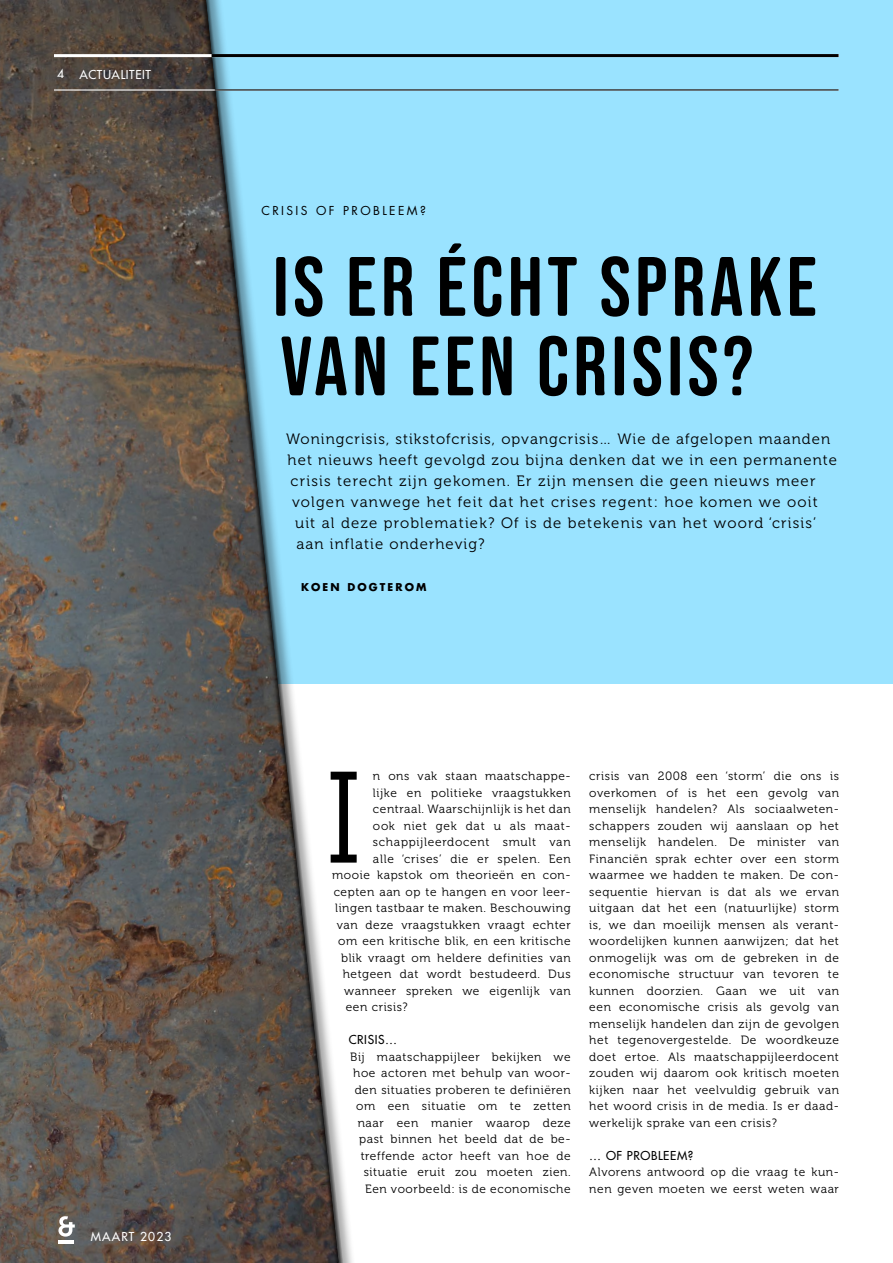
<style>
.page{position:relative;width:893px;height:1263px;background:#fff}
.page>*{position:absolute;margin:0;border:0;box-sizing:border-box;transform-origin:0 0}
.t1{font:129.3px "Museo 300";color:#000}
.tussenkop{font:84px/79.5px "Bebas Neue Semi Rounded";letter-spacing:.05em;color:#000}
.t2{font:15px "Museo 300";letter-spacing:.07em;color:#000}
.t3{font:12px/16.5px "Museo 300";letter-spacing:.05em;color:#000;text-align:right}
.t4{font:500 12px "Futura Std";letter-spacing:.05em;color:#000}
.t5{font:12px "Futura Std";letter-spacing:.2em;color:#000}
.t6{font:500 12px "Futura Std";letter-spacing:.05em;color:#fff}
.t7{font:500 12px "Futura Std";letter-spacing:.1em;color:#fff}
.t8{font:700 10.5px "Futura Std";letter-spacing:.2em;color:#000}
</style>
<div class="page">
<div style="left:4px;top:0;width:889px;height:683px;background:#9ae3ff"></div>
<div style="left:0;top:0;width:361px;height:1263px;background:#000;opacity:.35"></div>
<svg style="left:0;top:0;width:343px;height:1263px"></svg>
<hr style="left:59px;top:1241px;width:15px;height:3px;background:#fff">
<svg style="left:58px;top:1216px;width:17px;height:20px"></svg>
<hr style="left:54px;top:89px;width:785px;height:2px;background:#fff">
<hr style="left:54px;top:54px;width:785px;height:3px;background:#fff">
<hr style="left:215px;top:89px;width:624px;height:2px;background:#000">
<hr style="left:212px;top:54px;width:627px;height:3px;background:#000">
<p class="t6" style="left:57px;top:66px;width:8px">4</p>
<p class="t6" style="left:79px;top:67px;width:73px">ACTUALITEIT</p>
<p class="t7" style="left:91px;top:1229px;width:82px">MAART 2023</p>
<p class="t5" style="left:261px;top:203px;width:166px">CRISIS OF PROBLEEM?</p>
<p class="tussenkop" style="left:273px;top:246px;width:546px">IS ER ÉCHT SPRAKE<br>VAN EEN CRISIS?</p>
<p class="t2" style="left:286px;top:431px;width:546px">Woningcrisis, stikstofcrisis, opvangcrisis… Wie de afgelopen maanden</p>
<p class="t2" style="left:288px;top:452px;width:551px">het nieuws heeft gevolgd zou bijna denken dat we in een permanente</p>
<p class="t2" style="left:291px;top:473px;width:526px">crisis terecht zijn gekomen. Er zijn mensen die geen nieuws meer</p>
<p class="t2" style="left:292px;top:494px;width:527px">volgen vanwege het feit dat het crises regent: hoe komen we ooit</p>
<p class="t2" style="left:295px;top:515px;width:523px">uit al deze problematiek? Of is de betekenis van het woord ‘crisis’</p>
<p class="t2" style="left:297px;top:536px;width:189px">aan inflatie onderhevig?</p>
<p class="t8" style="left:301px;top:580px;width:127px">KOEN DOGTEROM</p>
<p class="t1" style="left:325px;top:748px;width:39px">I</p>
<p class="t3" style="left:373px;top:768px;width:199px">n ons vak staan maatschappe-</p>
<p class="t3" style="left:373px;top:784px;width:199px">lijke en politieke vraagstukken</p>
<p class="t3" style="left:373px;top:801px;width:199px">centraal. Waarschijnlijk is het dan</p>
<p class="t3" style="left:373px;top:817px;width:199px">ook niet gek dat u als maat-</p>
<p class="t3" style="left:373px;top:834px;width:199px">schappijleerdocent smult van</p>
<p class="t3" style="left:373px;top:850px;width:199px">alle ‘crises’ die er spelen. Een</p>
<p class="t3" style="left:332px;top:867px;width:240px">mooie kapstok om theorieën en con-</p>
<p class="t3" style="left:334px;top:883px;width:239px">cepten aan op te hangen en voor leer-</p>
<p class="t3" style="left:335px;top:900px;width:237px">lingen tastbaar te maken. Beschouwing</p>
<p class="t3" style="left:337px;top:916px;width:235px">van deze vraagstukken vraagt echter</p>
<p class="t3" style="left:338px;top:933px;width:234px">om een kritische blik, en een kritische</p>
<p class="t3" style="left:341px;top:949px;width:231px">blik vraagt om heldere definities van</p>
<p class="t3" style="left:343px;top:966px;width:230px">hetgeen dat wordt bestudeerd. Dus</p>
<p class="t3" style="left:344px;top:982px;width:228px">wanneer spreken we eigenlijk van</p>
<p class="t3" style="left:346px;top:999px;width:64px">een crisis?</p>
<p class="t4" style="left:349px;top:1032px;width:50px">CRISIS…</p>
<p class="t3" style="left:350px;top:1048px;width:222px">Bij maatschappijleer bekijken we hoe actoren met behulp van woor&shy;den situaties proberen te definiëren om een situatie om te zetten naar een manier waarop deze past binnen het beeld dat de be&shy;treffende actor heeft van hoe de situatie eruit zou moeten zien.<br>Een voorbeeld: is de economische</p>
<p class="t3" style="left:589px;top:768px;width:251px;text-align:justify">crisis van 2008 een ‘storm’ die ons is overkomen of is het een gevolg van menselijk handelen? Als sociaalweten&shy;schappers zouden wij aanslaan op het menselijk handelen. De minister van Financiën sprak echter over een storm waarmee we hadden te maken. De con&shy;sequentie hiervan is dat als we ervan uitgaan dat het een (natuurlijke) storm is, we dan moeilijk mensen als verant&shy;woordelijken kunnen aanwijzen; dat het onmogelijk was om de gebreken in de economische structuur van tevoren te kunnen doorzien. Gaan we uit van een economische crisis als gevolg van menselijk handelen dan zijn de gevolgen het tegenovergestelde. De woordkeuze doet ertoe. Als maatschappijleerdocent zouden wij daarom ook kritisch moeten kijken naar het veelvuldig gebruik van het woord crisis in de media. Is er daad&shy;werkelijk sprake van een crisis?</p>
<p class="t4" style="left:589px;top:1148px;width:105px">… OF PROBLEEM?</p>
<p class="t3" style="left:589px;top:1164px;width:251px;text-align:left">Alvorens antwoord op die vraag te kun&shy;nen geven moeten we eerst weten waar</p>
</div>
